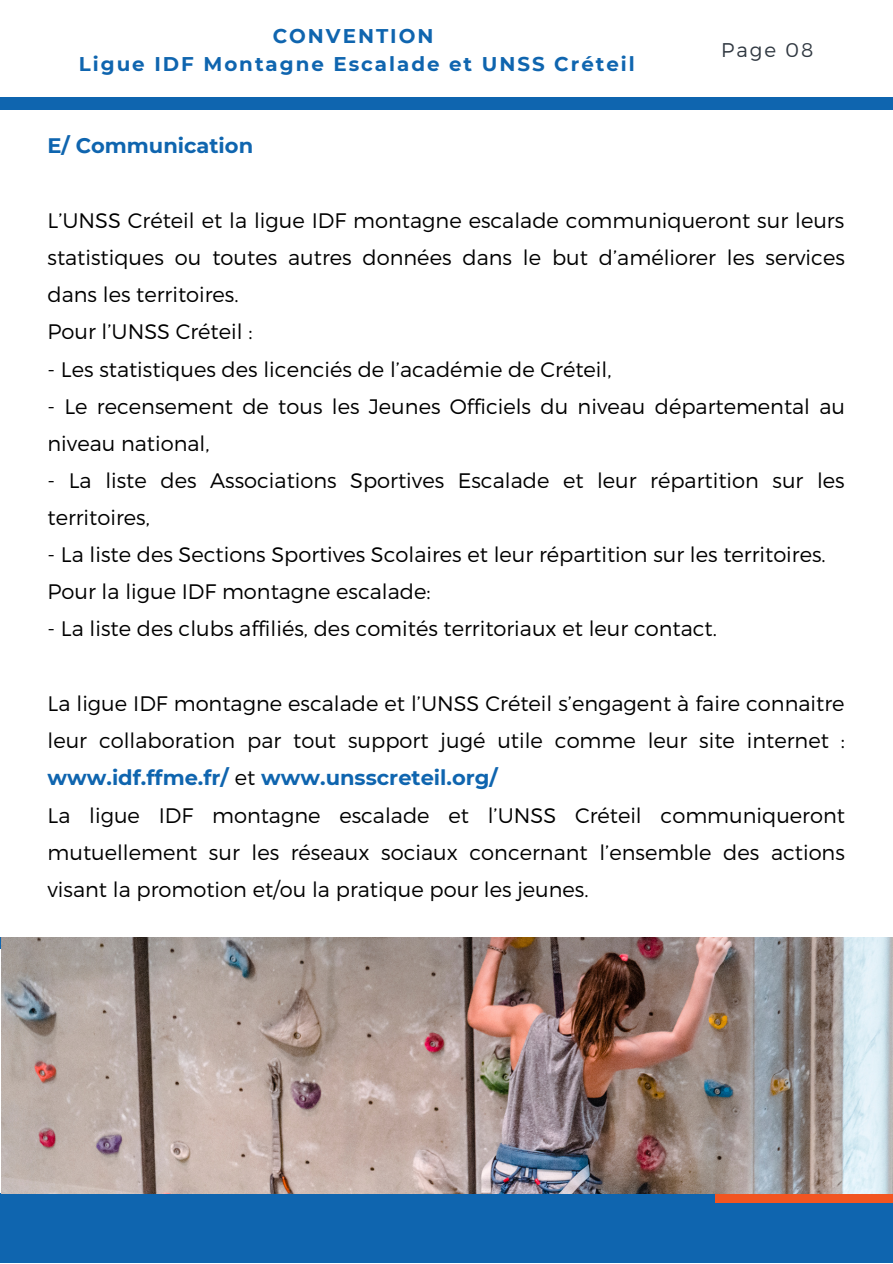
<style>
.page{position:relative;width:893px;height:1264px;background:#fff}
.page>*{position:absolute;margin:0;border:0;box-sizing:border-box;transform-origin:0 0}
.t1{font:300 21px/37px "Montserrat";color:#000}
.t2{font:700 21px "Montserrat";color:#0f65af}
.t3{font:700 19.8px/28px "Montserrat";letter-spacing:.1em;color:#0f65af;text-align:center}
.t4{font:300 19.8px "Montserrat";letter-spacing:.1em;color:#303841}
.s1{font-weight:700;color:#0f65af}
</style>
<div class="page">
<div style="left:0;top:1193px;width:892px;height:69px;background:#0f65af"></div>
<div style="left:0;top:98px;width:892px;height:11px;background:#0f65af"></div>
<svg style="left:715px;top:1192px;width:177px;height:10px;background:#e5673e"></svg>
<img style="left:1px;top:937px;width:891px;height:255px">
<p class="t3" style="left:79px;top:22px;width:557px">CONVENTION<br>Ligue IDF Montagne Escalade et UNSS Créteil</p>
<p class="t2" style="left:47px;top:132px;width:207px">E/ Communication</p>
<p class="t4" style="left:721px;top:37px;width:94px">Page 08</p>
<p class="t1" style="left:47px;top:201px;width:798px">L’UNSS Créteil et la ligue IDF montagne escalade communiqueront sur leurs statistiques ou toutes autres données dans le but d’améliorer les services dans les territoires.<br>Pour l’UNSS Créteil :</p>
<p class="t1" style="left:47px;top:349px;width:565px">- Les statistiques des licenciés de l’académie de Créteil,</p>
<p class="t1" style="left:47px;top:386px;width:799px">- Le recensement de tous les Jeunes Officiels du niveau départemental au niveau national,</p>
<p class="t1" style="left:47px;top:461px;width:798px">- La liste des Associations Sportives Escalade et leur répartition sur les territoires,</p>
<p class="t1" style="left:47px;top:535px;width:779px">- La liste des Sections Sportives Scolaires et leur répartition sur les territoires.<br>Pour la ligue IDF montagne escalade:</p>
<p class="t1" style="left:47px;top:609px;width:671px">- La liste des clubs affiliés, des comités territoriaux et leur contact.</p>
<p class="t1" style="left:47px;top:683px;width:799px">La ligue IDF montagne escalade et l’UNSS Créteil s’engagent à faire connaitre leur collaboration par tout support jugé utile comme leur site internet : <span class="s1">www.idf.ffme.fr/</span> et <span class="s1">www.unsscreteil.org/<br></span>La ligue IDF montagne escalade et l’UNSS Créteil communiqueront mutuellement sur les réseaux sociaux concernant l’ensemble des actions visant la promotion et/ou la pratique pour les jeunes.</p>
</div>
